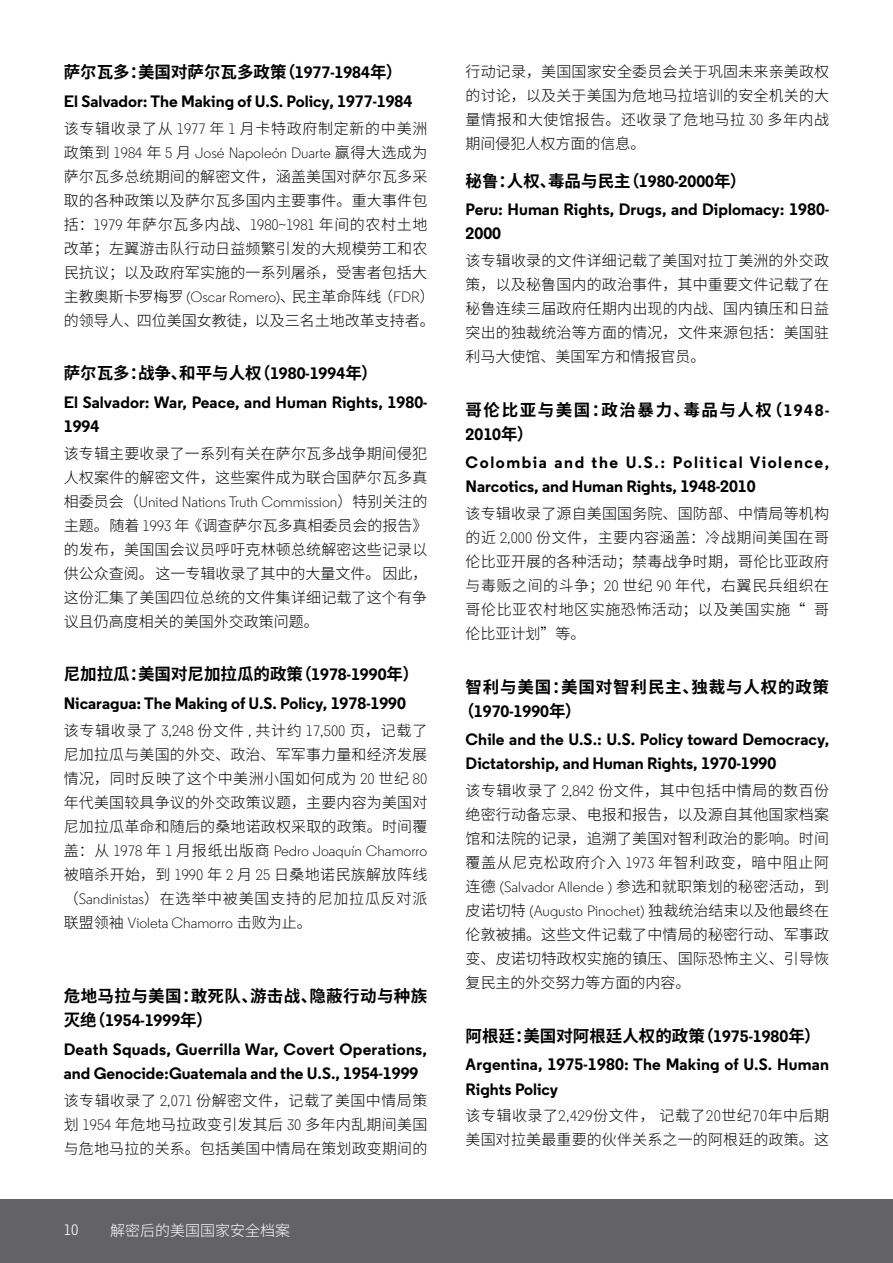
<style>
.page{position:relative;width:893px;height:1263px;background:#fff}
.page>*{position:absolute;margin:0;border:0;box-sizing:border-box;transform-origin:0 0}
.t1{font:700 16.5px/24px "Regular Clarivate";color:#000}
.t2{font:700 16.5px "Source Han Sans CN";color:#000}
.t3{font:700 16.5px/28.2px "Regular Clarivate";letter-spacing:.095em;color:#000}
.t4{font:700 16.5px "Source Han Sans CN";letter-spacing:.09em;color:#000}
.t5{font:700 16.5px "Source Han Sans CN";letter-spacing:.025em;color:#000}
.t6{font:700 16.5px "Source Han Sans CN";letter-spacing:.05em;color:#000}
.t7{font:300 15px/24px "Source Han Sans CN";letter-spacing:.01em;color:#000;text-align:justify}
.t8{font:300 15px/24px "Regular Clarivate";color:#000}
.t9{font:300 15px/24px "Source Han Sans CN";letter-spacing:.05em;color:#000}
.t10{font:300 15px "Source Han Sans CN";letter-spacing:.045em;color:#000}
.t11{font:300 15px "Source Han Sans CN";color:#fff}
.t12{font:15px "Regular Clarivate";color:#fff}
.s1{font-family:"Regular Clarivate"}
.s2{font-family:"Source Han Sans CN"}
</style>
<div class="page">
<div style="left:0;top:1199px;width:893px;height:64px;background:#636366"></div>
<p class="t2" style="left:64px;top:63px;width:340px">萨尔瓦多：美国对萨尔瓦多政策（<span class="s1">1977-1984</span>年）</p>
<p class="t1" style="left:64px;top:89px;width:350px">El Salvador: The Making of U.S. Policy, 1977-1984</p>
<p class="t10" style="left:64px;top:120px;width:365px">该专辑收录了从 <span class="s1">1977</span> 年 <span class="s1">1</span> 月卡特政府制定新的中美洲</p>
<p class="t8" style="left:64px;top:140px;width:365px"><span class="s2">政策到</span> 1984 <span class="s2">年</span> 5 <span class="s2">月</span> José Napoleón Duarte <span class="s2">赢得大选成为</span></p>
<p class="t7" style="left:64px;top:164px;width:373px;text-align:left">萨尔瓦多总统期间的解密文件，涵盖美国对萨尔瓦多采取的各种政策以及萨尔瓦多国内主要事件。重大事件包括：<span class="s1">1979</span> 年萨尔瓦多内战、<span class="s1">1980~1981</span> 年间的农村土地改革；左翼游击队行动日益频繁引发的大规模劳工和农民抗议；以及政府军实施的一系列屠杀，受害者包括大主教奥斯卡<span class="s1">·</span>罗梅罗 <span class="s1">(Oscar Romero)</span>、民主革命阵线（<span class="s1">FDR</span>）的领导人、四位美国女教徒，以及三名土地改革支持者。</p>
<p class="t2" style="left:64px;top:364px;width:315px">萨尔瓦多：战争、和平与人权（<span class="s1">1980-1994</span>年）</p>
<p class="t1" style="left:64px;top:390px;width:365px">El Salvador: War, Peace, and Human Rights, 1980-<br>1994</p>
<p class="t7" style="left:64px;top:441px;width:365px">该专辑主要收录了一系列有关在萨尔瓦多战争期间侵犯人权案件的解密文件，这些案件成为联合国萨尔瓦多真</p>
<p class="t8" style="left:64px;top:489px;width:365px"><span class="s2">相委员会（</span>United Nations Truth Commission<span class="s2">）特别关注的</span></p>
<p class="t7" style="left:64px;top:513px;width:365px">主题。随着 <span class="s1">1993</span> 年《调查萨尔瓦多真相委员会的报告》的发布，美国国会议员呼吁克林顿总统解密这些记录以供公众查阅。这一专辑收录了其中的大量文件。因此，这份汇集了美国四位总统的文件集详细记载了这个有争议且仍高度相关的美国外交政策问题。</p>
<p class="t2" style="left:64px;top:665px;width:357px">尼加拉瓜：美国对尼加拉瓜的政策（<span class="s1">1978-1990</span>年）</p>
<p class="t1" style="left:64px;top:691px;width:344px">Nicaragua: The Making of U.S. Policy, 1978-1990</p>
<p class="t7" style="left:64px;top:718px;width:365px">该专辑收录了 <span class="s1">3,248</span> 份文件 <span class="s1">,</span> 共计约 <span class="s1">17,500</span> 页，记载了尼加拉瓜与美国的外交、政治、军军事力量和经济发展情况，同时反映了这个中美洲小国如何成为 <span class="s1">20</span> 世纪 <span class="s1">80</span>年代美国较具争议的外交政策议题，主要内容为美国对尼加拉瓜革命和随后的桑地诺政权采取的政策。时间覆</p>
<p class="t8" style="left:64px;top:838px;width:365px"><span class="s2">盖：从</span> 1978 <span class="s2">年</span> 1 <span class="s2">月报纸出版商</span> Pedro Joaquín Chamorro</p>
<p class="t9" style="left:64px;top:862px;width:365px">被暗杀开始，到 <span class="s1">1990</span> 年 <span class="s1">2</span> 月 <span class="s1">25</span> 日桑地诺民族解放阵线（<span class="s1">Sandinistas</span>）在选举中被美国支持的尼加拉瓜反对派</p>
<p class="t8" style="left:64px;top:910px;width:249px"><span class="s2">联盟领袖</span> Violeta Chamorro <span class="s2">击败为止。</span></p>
<p class="t5" style="left:64px;top:987px;width:365px">危地马拉与美国：敢死队、游击战、隐蔽行动与种族</p>
<p class="t1" style="left:64px;top:1006px;width:365px;line-height:28.2px"><span class="s2">灭绝（</span>1954-1999<span class="s2">年）<br></span>Death Squads, Guerrilla War, Covert Operations,</p>
<p class="t1" style="left:64px;top:1061px;width:356px">and Genocide:Guatemala and the U.S., 1954-1999</p>
<p class="t7" style="left:64px;top:1088px;width:365px">该专辑收录了 <span class="s1">2,071</span> 份解密文件，记载了美国中情局策划 <span class="s1">1954</span> 年危地马拉政变引发其后 <span class="s1">30</span> 多年内乱期间美国与危地马拉的关系。包括美国中情局在策划政变期间的</p>
<p class="t12" style="left:64px;top:1221px;width:16px">10</p>
<p class="t11" style="left:110px;top:1222px;width:181px">解密后的美国国家安全档案</p>
<p class="t7" style="left:466px;top:60px;width:365px">行动记录，美国国家安全委员会关于巩固未来亲美政权的讨论，以及关于美国为危地马拉培训的安全机关的大量情报和大使馆报告。还收录了危地马拉 <span class="s1">30</span> 多年内战期间侵犯人权方面的信息。</p>
<p class="t2" style="left:466px;top:172px;width:282px">秘鲁：人权、毒品与民主（<span class="s1">1980-2000</span>年）</p>
<p class="t1" style="left:466px;top:197px;width:365px">Peru: Human Rights, Drugs, and Diplomacy: 1980-<br>2000</p>
<p class="t7" style="left:466px;top:249px;width:365px">该专辑收录的文件详细记载了美国对拉丁美洲的外交政策，以及秘鲁国内的政治事件，其中重要文件记载了在秘鲁连续三届政府任期内出现的内战、国内镇压和日益突出的独裁统治等方面的情况，文件来源包括：美国驻利马大使馆、美国军方和情报官员。</p>
<p class="t4" style="left:466px;top:401px;width:365px">哥伦比亚与美国：政治暴力、毒品与人权（<span class="s1">1948-</span></p>
<p class="t3" style="left:466px;top:420px;width:365px">2010<span class="s2">年）<br></span>Colombia and the U.S.: Political Violence,</p>
<p class="t1" style="left:466px;top:474px;width:292px">Narcotics, and Human Rights, 1948-2010</p>
<p class="t7" style="left:466px;top:502px;width:365px">该专辑收录了源自美国国务院、国防部、中情局等机构的近 <span class="s1">2,000</span> 份文件，主要内容涵盖：冷战期间美国在哥伦比亚开展的各种活动；禁毒战争时期，哥伦比亚政府与毒贩之间的斗争；<span class="s1">20</span> 世纪 <span class="s1">90</span> 年代，右翼民兵组织在哥伦比亚农村地区实施恐怖活动；以及美国实施“ 哥伦比亚计划”等。</p>
<p class="t6" style="left:466px;top:678px;width:365px">智利与美国：美国对智利民主、独裁与人权的政策</p>
<p class="t1" style="left:466px;top:697px;width:365px;line-height:28.2px;text-indent:-8px"><span class="s2">（</span>1970-1990<span class="s2">年）<br></span>Chile and the U.S.: U.S. Policy toward Democracy,</p>
<p class="t1" style="left:466px;top:751px;width:312px">Dictatorship, and Human Rights, 1970-1990</p>
<p class="t7" style="left:466px;top:779px;width:365px">该专辑收录了 <span class="s1">2,842</span> 份文件，其中包括中情局的数百份绝密行动备忘录、电报和报告，以及源自其他国家档案馆和法院的记录，追溯了美国对智利政治的影响。时间覆盖从尼克松政府介入 <span class="s1">1973</span> 年智利政变，暗中阻止阿</p>
<p class="t8" style="left:466px;top:875px;width:365px"><span class="s2">连德</span> (Salvador Allende ) <span class="s2">参选和就职策划的秘密活动，到皮诺切特</span> (Augusto Pinochet) <span class="s2">独裁统治结束以及他最终在</span></p>
<p class="t7" style="left:466px;top:923px;width:365px">伦敦被捕。这些文件记载了中情局的秘密行动、军事政变、皮诺切特政权实施的镇压、国际恐怖主义、引导恢复民主的外交努力等方面的内容。</p>
<p class="t2" style="left:466px;top:1027px;width:357px">阿根廷：美国对阿根廷人权的政策（<span class="s1">1975-1980</span>年）</p>
<p class="t1" style="left:466px;top:1052px;width:365px">Argentina, 1975-1980: The Making of U.S. Human<br>Rights Policy</p>
<p class="t7" style="left:466px;top:1104px;width:365px">该专辑收录了<span class="s1">2,429</span>份文件，记载了<span class="s1">20</span>世纪<span class="s1">70</span>年中后期美国对拉美最重要的伙伴关系之一的阿根廷的政策。这</p>
</div>
